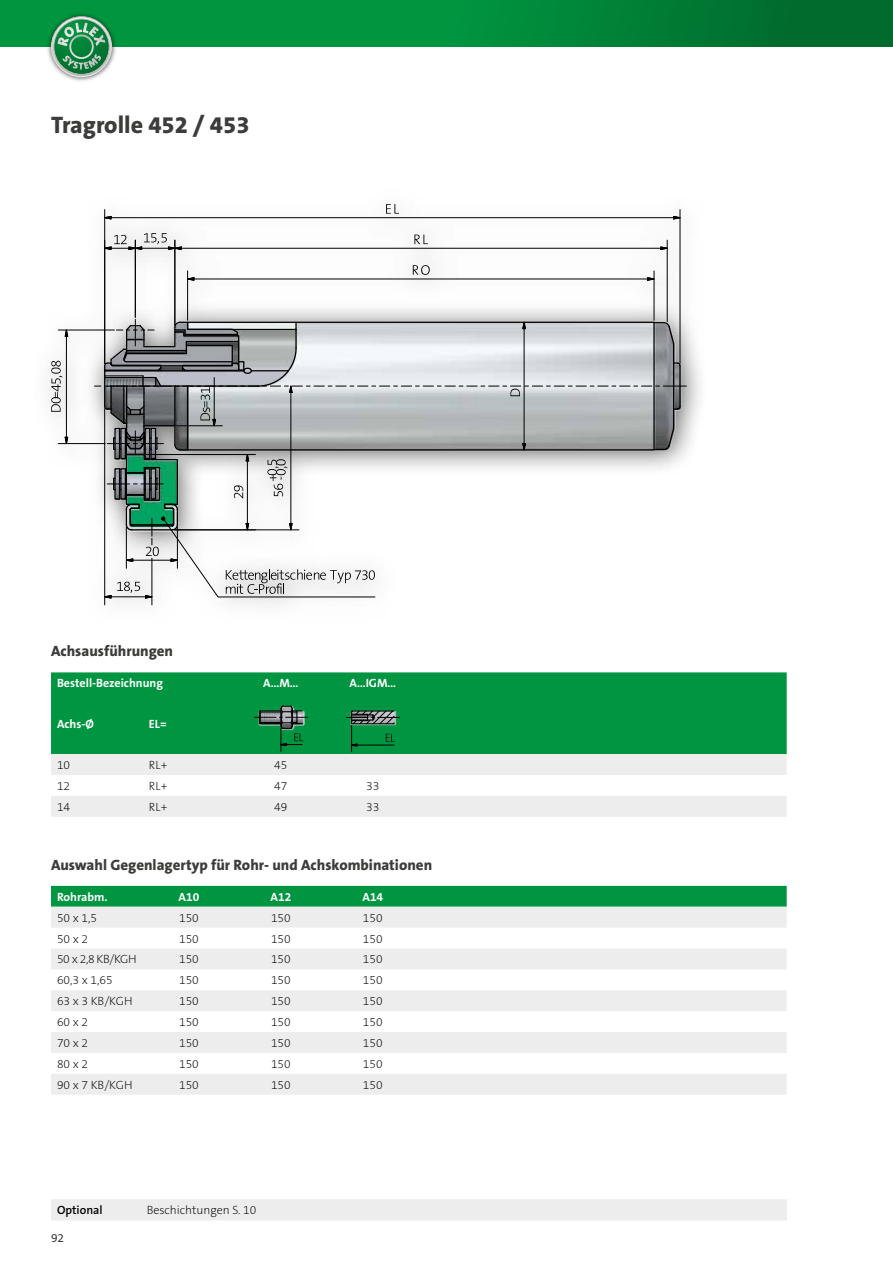
<style>
.page{position:relative;width:893px;height:1263px;background:#fff}
.page>*{position:absolute;margin:0;border:0;box-sizing:border-box;transform-origin:0 0}
.t1{font:800 24px "The Sans B8";color:#3c3c3b}
.t2{font:800 15px "The Sans B8";color:#3c3c3b}
.t3{font:200 12px "The Sans B2";color:#000}
.t4{font:700 12px "The Sans B7";color:#fff}
.t5{font:600 12px "The Sans B6";color:#000}
.t6{font:12px "The Sans B5 Plain";color:#3c3c3b}
</style>
<div class="page">
<div style="left:0;top:0;width:893px;height:47px;background:linear-gradient(to right,#00a346,#006f2f)"></div>
<img style="left:45px;top:10px;width:73px;height:71px">
<svg style="left:51px;top:16px;width:61px;height:61px;background:#59a378"></svg>
<div style="left:51px;top:672px;width:736px;height:82px;background:#009641"></div>
<svg style="left:51px;top:754px;width:736px;height:63px;fill:#ededed"></svg>
<img style="left:253px;top:699px;width:56px;height:36px">
<svg style="left:254px;top:705px;width:53px;height:46px;background:#22814c"></svg>
<img style="left:345px;top:704px;width:56px;height:27px">
<svg style="left:346px;top:710px;width:53px;height:42px;background:#1d8049"></svg>
<div style="left:51px;top:1199px;width:736px;height:21px;background:#ededed"></div>
<div style="left:51px;top:886px;width:736px;height:21px;background:#009641"></div>
<svg style="left:51px;top:907px;width:736px;height:188px;fill:#ededed"></svg>
<img style="left:105px;top:306px;width:583px;height:147px">
<svg style="left:51px;top:361px;width:12px;height:51px"></svg>
<svg style="left:413px;top:265px;width:17px;height:10px"></svg>
<svg style="left:414px;top:235px;width:14px;height:9px"></svg>
<svg style="left:386px;top:204px;width:13px;height:10px"></svg>
<svg style="left:64px;top:329px;width:4px;height:8px"></svg>
<svg style="left:64px;top:436px;width:5px;height:9px"></svg>
<hr style="left:66px;top:336px;width:1px;height:101px;background:#000">
<hr style="left:58px;top:443px;width:47px;height:1px;background:#000">
<hr style="left:58px;top:330px;width:56px;height:1px;background:#000">
<hr style="left:104px;top:408px;width:1px;height:197px;background:#000">
<hr style="left:152px;top:558px;width:1px;height:47px;background:#000">
<svg style="left:188px;top:277px;width:7px;height:4px"></svg>
<svg style="left:647px;top:277px;width:7px;height:4px"></svg>
<hr style="left:194px;top:279px;width:454px;height:1px;background:#000">
<hr style="left:187px;top:271px;width:1px;height:49px;background:#000">
<hr style="left:654px;top:271px;width:1px;height:49px;background:#000">
<svg style="left:660px;top:246px;width:7px;height:4px"></svg>
<hr style="left:181px;top:248px;width:480px;height:1px;background:#000">
<hr style="left:667px;top:240px;width:1px;height:82px;background:#000">
<svg style="left:105px;top:233px;width:77px;height:17px"></svg>
<hr style="left:135px;top:240px;width:1px;height:77px;background:#000">
<hr style="left:175px;top:240px;width:1px;height:85px;background:#000">
<svg style="left:105px;top:216px;width:7px;height:4px"></svg>
<svg style="left:673px;top:216px;width:7px;height:4px"></svg>
<hr style="left:111px;top:217px;width:563px;height:1px;background:#000">
<hr style="left:104px;top:210px;width:1px;height:154px;background:#000">
<hr style="left:680px;top:210px;width:1px;height:154px;background:#000">
<svg style="left:94px;top:319px;width:592px;height:280px"></svg>
<h1 class="t1" style="left:51px;top:112px;width:200px">Tragrolle 452 / 453</h1>
<p class="t2" style="left:51px;top:643px;width:124px">Achsausführungen</p>
<p class="t4" style="left:57px;top:677px;width:107px">Bestell-Bezeichnung</p>
<p class="t4" style="left:263px;top:677px;width:37px">A…M…</p>
<p class="t4" style="left:349px;top:677px;width:48px">A…IGM…</p>
<p class="t4" style="left:57px;top:718px;width:38px">Achs-Ø</p>
<p class="t4" style="left:149px;top:718px;width:19px">EL=</p>
<p class="t3" style="left:57px;top:758px;width:15px">10</p>
<p class="t3" style="left:149px;top:758px;width:20px">RL+</p>
<p class="t3" style="left:274px;top:758px;width:15px">45</p>
<p class="t3" style="left:57px;top:779px;width:15px">12</p>
<p class="t3" style="left:149px;top:779px;width:20px">RL+</p>
<p class="t3" style="left:274px;top:779px;width:15px">47</p>
<p class="t3" style="left:366px;top:779px;width:15px">33</p>
<p class="t3" style="left:57px;top:800px;width:15px">14</p>
<p class="t3" style="left:149px;top:800px;width:20px">RL+</p>
<p class="t3" style="left:274px;top:800px;width:15px">49</p>
<p class="t3" style="left:366px;top:800px;width:15px">33</p>
<p class="t2" style="left:51px;top:857px;width:383px">Auswahl Gegenlagertyp für Rohr- und Achskombinationen</p>
<p class="t4" style="left:57px;top:890px;width:52px">Rohrabm.</p>
<p class="t4" style="left:179px;top:890px;width:22px">A10</p>
<p class="t4" style="left:271px;top:890px;width:22px">A12</p>
<p class="t4" style="left:362px;top:890px;width:22px">A14</p>
<p class="t3" style="left:57px;top:911px;width:42px">50 x 1,5</p>
<p class="t3" style="left:179px;top:911px;width:21px">150</p>
<p class="t3" style="left:271px;top:911px;width:21px">150</p>
<p class="t3" style="left:363px;top:911px;width:21px">150</p>
<p class="t3" style="left:57px;top:932px;width:33px">50 x 2</p>
<p class="t3" style="left:179px;top:932px;width:21px">150</p>
<p class="t3" style="left:271px;top:932px;width:21px">150</p>
<p class="t3" style="left:363px;top:932px;width:21px">150</p>
<p class="t3" style="left:57px;top:953px;width:81px">50 x 2,8 KB/KGH</p>
<p class="t3" style="left:179px;top:953px;width:21px">150</p>
<p class="t3" style="left:271px;top:953px;width:21px">150</p>
<p class="t3" style="left:363px;top:953px;width:21px">150</p>
<p class="t3" style="left:57px;top:974px;width:57px">60,3 x 1,65</p>
<p class="t3" style="left:179px;top:974px;width:21px">150</p>
<p class="t3" style="left:271px;top:974px;width:21px">150</p>
<p class="t3" style="left:363px;top:974px;width:21px">150</p>
<p class="t3" style="left:57px;top:995px;width:77px">63 x 3 KB/KGH</p>
<p class="t3" style="left:179px;top:995px;width:21px">150</p>
<p class="t3" style="left:271px;top:995px;width:21px">150</p>
<p class="t3" style="left:363px;top:995px;width:21px">150</p>
<p class="t3" style="left:57px;top:1015px;width:33px">60 x 2</p>
<p class="t3" style="left:179px;top:1015px;width:21px">150</p>
<p class="t3" style="left:271px;top:1015px;width:21px">150</p>
<p class="t3" style="left:363px;top:1015px;width:21px">150</p>
<p class="t3" style="left:57px;top:1036px;width:33px">70 x 2</p>
<p class="t3" style="left:179px;top:1036px;width:21px">150</p>
<p class="t3" style="left:271px;top:1036px;width:21px">150</p>
<p class="t3" style="left:363px;top:1036px;width:21px">150</p>
<p class="t3" style="left:57px;top:1057px;width:33px">80 x 2</p>
<p class="t3" style="left:179px;top:1057px;width:21px">150</p>
<p class="t3" style="left:271px;top:1057px;width:21px">150</p>
<p class="t3" style="left:363px;top:1057px;width:21px">150</p>
<p class="t3" style="left:57px;top:1078px;width:77px">90 x 7 KB/KGH</p>
<p class="t3" style="left:179px;top:1078px;width:21px">150</p>
<p class="t3" style="left:271px;top:1078px;width:21px">150</p>
<p class="t3" style="left:363px;top:1078px;width:21px">150</p>
<p class="t5" style="left:57px;top:1203px;width:47px">Optional</p>
<p class="t3" style="left:147px;top:1203px;width:111px">Beschichtungen S. 10</p>
<p class="t6" style="left:51px;top:1231px;width:15px">92</p>
</div>
